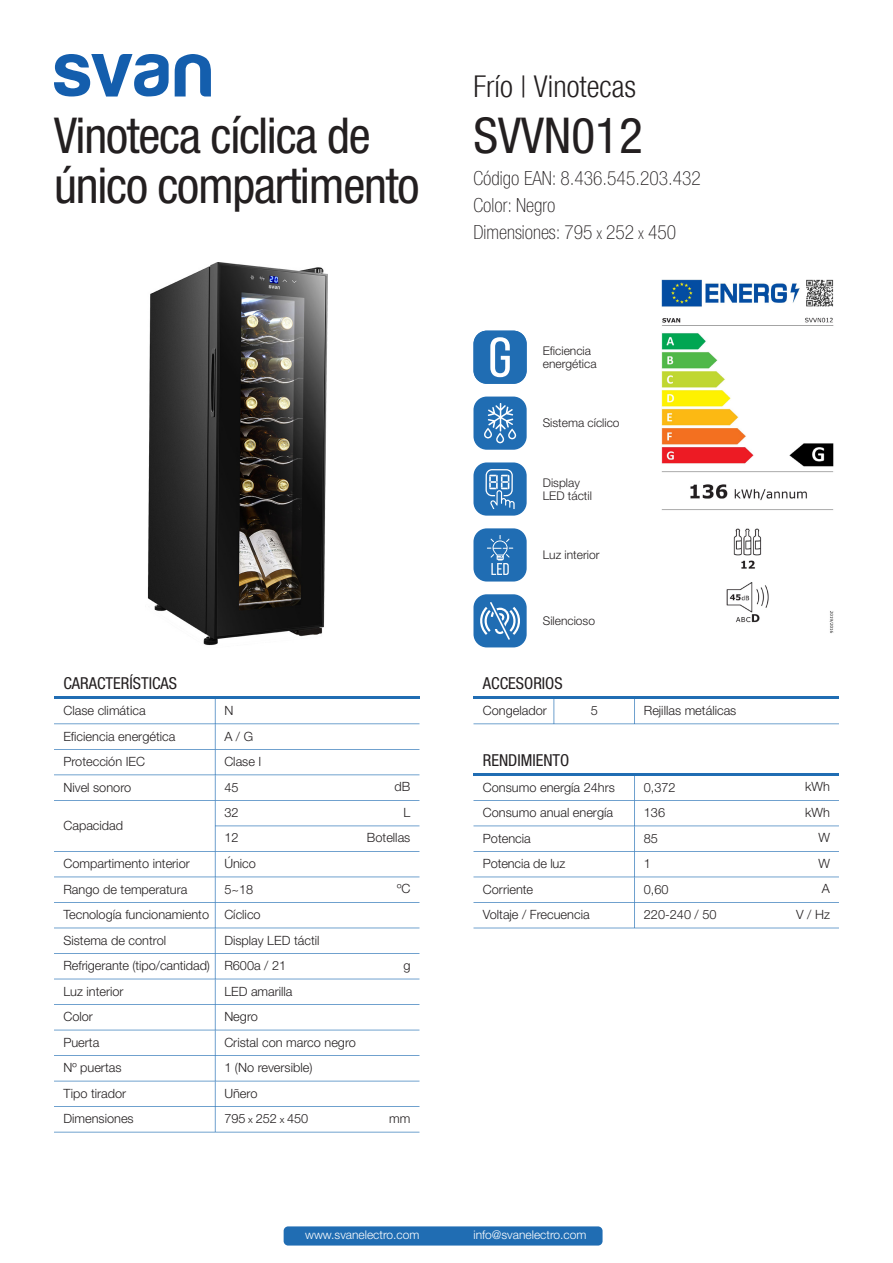
<style>
.page{position:relative;width:893px;height:1263px;background:#fff}
.page>*{position:absolute;margin:0;border:0;box-sizing:border-box;transform-origin:0 0}
.FAMILIA_Y_REF{font:condensed 49.5px/49.5px "Helvetica Neue LT Std";letter-spacing:-.025em;color:#231f20}
.FAMILIA_Y_REF-2{font:condensed 49.5px "Helvetica Neue LT Std";color:#231f20}
.SUB_TITULO{font:300 condensed 30px "Helvetica Neue";color:#231f20}
.TEXTO{font:100 condensed 19.5px "Helvetica Neue LT Std";color:#231f20}
.TITULO_TABLA{font:condensed 16.5px "Helvetica Neue LT Std";color:#231f20}
.TEXTO_TABLA{font:300 12.75px "Helvetica Neue LT Std";color:#231f20}
.UNIDADES_TABLA{font:300 12.75px "Helvetica Neue LT Std";color:#231f20}
.INFO_ICONOS{font:300 12px/13.5px "Helvetica Neue LT Std";color:#231f20}
.t1{font:300 12px "Helvetica Neue LT Std";color:#fff}
.s1{font-size:16.5px}
.s2{font-size:9.75px}
</style>
<div class="page">
<svg style="left:54px;top:54px;width:115px;height:43px"></svg>
<svg style="left:175px;top:54px;width:36px;height:42px"></svg>
<div style="left:284px;top:1226px;width:319px;height:19px;background:#206db3;border-radius:5px"></div>
<div style="left:473px;top:528px;width:54px;height:53px;background:#206db3;border-radius:13px"></div>
<div style="left:473px;top:594px;width:54px;height:53px;background:#206db3;border-radius:13px"></div>
<div style="left:473px;top:462px;width:54px;height:54px;background:#206db3;border-radius:13px"></div>
<div style="left:473px;top:397px;width:54px;height:53px;background:#206db3;border-radius:13px"></div>
<div style="left:473px;top:331px;width:54px;height:53px;background:#206db3;border-radius:13px"></div>
<img style="left:147px;top:263px;width:181px;height:383px">
<img style="left:661px;top:279px;width:173px;height:354px">
<svg style="left:487px;top:535px;width:26px;height:40px"></svg>
<svg style="left:484px;top:403px;width:32px;height:40px"></svg>
<svg style="left:480px;top:602px;width:40px;height:38px"></svg>
<hr style="left:54px;top:696px;width:365px;height:3px;background:#206db3">
<hr style="left:473px;top:696px;width:366px;height:3px;background:#206db3">
<hr style="left:473px;top:773px;width:366px;height:2px;background:#206db3">
<svg style="left:473px;top:775px;width:366px;height:153px"></svg>
<svg style="left:54px;top:699px;width:365px;height:433px"></svg>
<svg style="left:473px;top:699px;width:366px;height:25px"></svg>
<svg style="left:485px;top:469px;width:30px;height:40px"></svg>
<svg style="left:490px;top:337px;width:20px;height:40px"></svg>
<p class="SUB_TITULO" style="left:473px;top:69px;width:164px">Frío | Vinotecas</p>
<p class="FAMILIA_Y_REF" style="left:54px;top:111px;width:367px">Vinoteca cíclica de único compartimento</p>
<p class="FAMILIA_Y_REF-2" style="left:473px;top:107px;width:171px">SVVN012</p>
<p class="TEXTO" style="left:473px;top:167px;width:229px">Código EAN: 8.436.545.203.432</p>
<p class="TEXTO" style="left:473px;top:194px;width:83px">Color: Negro</p>
<p class="TEXTO" style="left:473px;top:221px;width:204px">Dimensiones: 795 <span class="s1">x</span> 252 <span class="s1">x</span> 450</p>
<p class="INFO_ICONOS" style="left:543px;top:343px;width:50px">Eficiencia</p>
<p class="INFO_ICONOS" style="left:543px;top:357px;width:55px">energética</p>
<p class="INFO_ICONOS" style="left:543px;top:416px;width:78px">Sistema cíclico</p>
<p class="INFO_ICONOS" style="left:543px;top:475px;width:51px">Display<br>LED táctil</p>
<p class="INFO_ICONOS" style="left:543px;top:547px;width:58px">Luz interior</p>
<p class="TITULO_TABLA" style="left:63px;top:674px;width:115px">CARACTERÍSTICAS</p>
<p class="TEXTO_TABLA" style="left:63px;top:703px;width:84px">Clase climática</p>
<p class="TEXTO_TABLA" style="left:224px;top:703px;width:10px">N</p>
<p class="TEXTO_TABLA" style="left:63px;top:728px;width:113px">Eficiencia energética</p>
<p class="TEXTO_TABLA" style="left:224px;top:728px;width:30px">A / G</p>
<p class="TEXTO_TABLA" style="left:63px;top:754px;width:83px">Protección IEC</p>
<p class="TEXTO_TABLA" style="left:224px;top:754px;width:39px">Clase I</p>
<p class="TEXTO_TABLA" style="left:63px;top:779px;width:69px">Nivel sonoro</p>
<p class="TEXTO_TABLA" style="left:224px;top:779px;width:16px">45</p>
<p class="UNIDADES_TABLA" style="left:395px;top:779px;width:17px">dB</p>
<p class="TEXTO_TABLA" style="left:63px;top:818px;width:61px">Capacidad</p>
<p class="UNIDADES_TABLA" style="left:404px;top:804px;width:8px">L</p>
<p class="TEXTO_TABLA" style="left:224px;top:804px;width:16px">32</p>
<p class="TEXTO_TABLA" style="left:224px;top:830px;width:16px">12</p>
<p class="UNIDADES_TABLA" style="left:367px;top:829px;width:45px">Botellas</p>
<p class="TEXTO_TABLA" style="left:63px;top:856px;width:128px">Compartimento interior</p>
<p class="TEXTO_TABLA" style="left:224px;top:856px;width:33px">Único</p>
<p class="TEXTO_TABLA" style="left:63px;top:881px;width:126px">Rango de temperatura</p>
<p class="TEXTO_TABLA" style="left:224px;top:881px;width:30px">5~18</p>
<p class="UNIDADES_TABLA" style="left:397px;top:881px;width:15px">ºC</p>
<p class="TEXTO_TABLA" style="left:63px;top:907px;width:147px">Tecnología funcionamiento</p>
<p class="TEXTO_TABLA" style="left:224px;top:907px;width:38px">Cíclico</p>
<p class="TEXTO_TABLA" style="left:63px;top:932px;width:104px">Sistema de control</p>
<p class="TEXTO_TABLA" style="left:224px;top:932px;width:97px">Display LED táctil</p>
<p class="TEXTO_TABLA" style="left:63px;top:983px;width:62px">Luz interior</p>
<p class="TEXTO_TABLA" style="left:224px;top:983px;width:70px">LED amarilla</p>
<p class="TEXTO_TABLA" style="left:63px;top:1009px;width:31px">Color</p>
<p class="TEXTO_TABLA" style="left:224px;top:1009px;width:35px">Negro</p>
<p class="TEXTO_TABLA" style="left:63px;top:1060px;width:60px">Nº puertas</p>
<p class="TEXTO_TABLA" style="left:224px;top:1060px;width:90px">1 (No reversible)</p>
<p class="TEXTO_TABLA" style="left:63px;top:1085px;width:64px">Tipo tirador</p>
<p class="TEXTO_TABLA" style="left:224px;top:1085px;width:35px">Uñero</p>
<p class="TEXTO_TABLA" style="left:63px;top:1111px;width:72px">Dimensiones</p>
<p class="TEXTO_TABLA" style="left:224px;top:1111px;width:86px">795 <span class="s2">x</span> 252 <span class="s2">x</span> 450</p>
<p class="UNIDADES_TABLA" style="left:389px;top:1110px;width:23px">mm</p>
<p class="TEXTO_TABLA" style="left:63px;top:958px;width:148px">Refrigerante (tipo/cantidad)</p>
<p class="TEXTO_TABLA" style="left:224px;top:958px;width:63px">R600a / 21</p>
<p class="UNIDADES_TABLA" style="left:403px;top:957px;width:9px">g</p>
<p class="TEXTO_TABLA" style="left:63px;top:1034px;width:37px">Puerta</p>
<p class="TEXTO_TABLA" style="left:224px;top:1034px;width:133px">Cristal con marco negro</p>
<p class="INFO_ICONOS" style="left:543px;top:613px;width:54px">Silencioso</p>
<p class="TITULO_TABLA" style="left:483px;top:674px;width:81px">ACCESORIOS</p>
<p class="TEXTO_TABLA" style="left:483px;top:703px;width:66px">Congelador</p>
<p class="TEXTO_TABLA" style="left:591px;top:703px;width:9px">5</p>
<p class="TEXTO_TABLA" style="left:644px;top:703px;width:94px">Rejillas metálicas</p>
<p class="TITULO_TABLA" style="left:483px;top:750px;width:88px">RENDIMIENTO</p>
<p class="TEXTO_TABLA" style="left:483px;top:779px;width:134px">Consumo energía 24hrs</p>
<p class="TEXTO_TABLA" style="left:644px;top:779px;width:33px">0,372</p>
<p class="UNIDADES_TABLA" style="left:805px;top:779px;width:26px">kWh</p>
<p class="TEXTO_TABLA" style="left:483px;top:805px;width:132px">Consumo anual energía</p>
<p class="TEXTO_TABLA" style="left:644px;top:805px;width:23px">136</p>
<p class="UNIDADES_TABLA" style="left:805px;top:804px;width:26px">kWh</p>
<p class="TEXTO_TABLA" style="left:483px;top:830px;width:49px">Potencia</p>
<p class="TEXTO_TABLA" style="left:644px;top:830px;width:16px">85</p>
<p class="UNIDADES_TABLA" style="left:818px;top:830px;width:13px">W</p>
<p class="TEXTO_TABLA" style="left:483px;top:856px;width:84px">Potencia de luz</p>
<p class="TEXTO_TABLA" style="left:644px;top:856px;width:9px">1</p>
<p class="UNIDADES_TABLA" style="left:818px;top:855px;width:13px">W</p>
<p class="TEXTO_TABLA" style="left:483px;top:881px;width:52px">Corriente</p>
<p class="TEXTO_TABLA" style="left:644px;top:881px;width:26px">0,60</p>
<p class="UNIDADES_TABLA" style="left:822px;top:881px;width:10px">A</p>
<p class="TEXTO_TABLA" style="left:483px;top:907px;width:108px">Voltaje / Frecuencia</p>
<p class="TEXTO_TABLA" style="left:644px;top:907px;width:74px">220-240 / 50</p>
<p class="UNIDADES_TABLA" style="left:796px;top:906px;width:35px">V / Hz</p>
<p class="t1" style="left:305px;top:1227px;width:116px">www.svanelectro.com</p>
<p class="t1" style="left:473px;top:1227px;width:114px">info@svanelectro.com</p>
</div>
